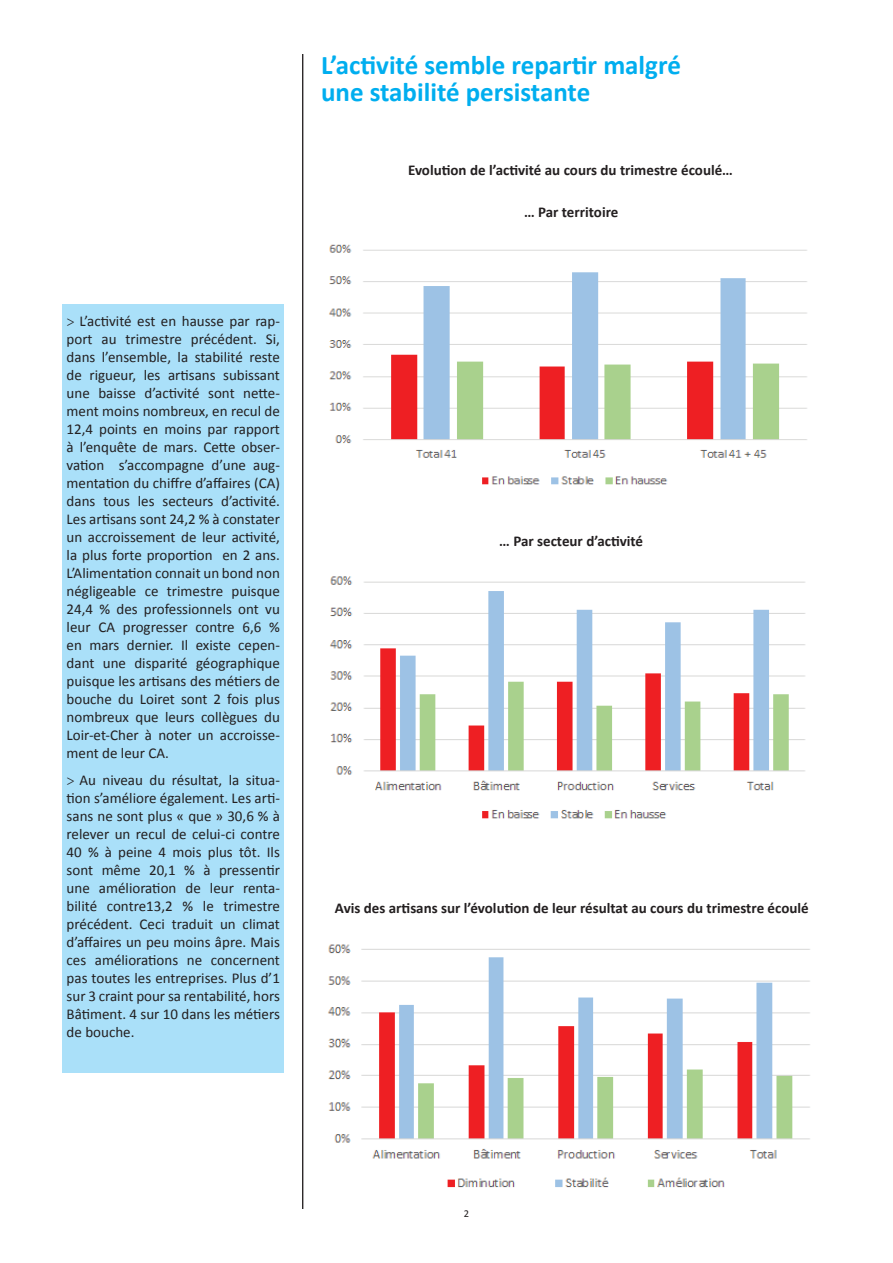
<style>
.page{position:relative;width:893px;height:1263px;background:#fff}
.page>*{position:absolute;margin:0;border:0;box-sizing:border-box;transform-origin:0 0}
.t1{font:700 27px/26.5px "Calibri";color:#00aeef}
.t2{font:15px/18px "Calibri";color:#231f20;text-align:justify}
.t3{font:700 15px "Calibri";color:#231f20}
.t4{font:10.5px "Calibri";color:#231f20}
.s1{font-family:"Minion Pro"}
</style>
<div class="page">
<hr style="left:302px;top:54px;width:1px;height:1155px;background:#231f20">
<div style="left:62px;top:305px;width:222px;height:768px;background:#aae0f9"></div>
<img style="left:329px;top:244px;width:478px;height:241px">
<img style="left:329px;top:576px;width:477px;height:243px">
<img style="left:328px;top:944px;width:482px;height:244px">
<p class="t2" style="left:67px;top:312px;width:215px"><span class="s1">&gt;</span> L’activité est en hausse par rap&shy;port au trimestre précédent. Si, dans l’ensemble, la stabilité reste de rigueur, les artisans subissant une baisse d’activité sont nette&shy;ment moins nombreux, en recul de 12,4 points en moins par rapport à l’enquête de mars. Cette obser&shy;vation s’accompagne d’une aug&shy;mentation du chiffre d’affaires (CA) dans tous les secteurs d’activité.<br>Les artisans sont 24,2 % à constater un accroissement de leur activité, la plus forte proportion en 2 ans.<br>L’Alimentation connait un bond non négligeable ce trimestre puisque 24,4 % des professionnels ont vu leur CA progresser contre 6,6 % en mars dernier. Il existe cepen&shy;dant une disparité géographique puisque les artisans des métiers de bouche du Loiret sont 2 fois plus nombreux que leurs collègues du Loir-et-Cher à noter un accroisse&shy;ment de leur CA.</p>
<p class="t2" style="left:67px;top:771px;width:215px"><span class="s1">&gt;</span> Au niveau du résultat, la situa&shy;tion s’améliore également. Les arti&shy;sans ne sont plus « que » 30,6 % à relever un recul de celui-ci contre 40 % à peine 4 mois plus tôt. Ils sont même 20,1 % à pressentir une amélioration de leur renta&shy;bilité contre13,2 % le trimestre précédent. Ceci traduit un climat d’affaires un peu moins âpre. Mais ces améliorations ne concernent pas toutes les entreprises. Plus d’1 sur 3 craint pour sa rentabilité, hors Bâtiment. 4 sur 10 dans les métiers de bouche.</p>
<h1 class="t1" style="left:321px;top:52px;width:361px">L’activité semble repartir malgré une stabilité persistante</h1>
<p class="t3" style="left:408px;top:160px;width:326px">Evolution de l’activité au cours du trimestre écoulé…</p>
<p class="t3" style="left:524px;top:203px;width:96px">… Par territoire</p>
<p class="t3" style="left:499px;top:531px;width:145px">… Par secteur d’activité</p>
<p class="t3" style="left:335px;top:898px;width:475px">Avis des artisans sur l’évolution de leur résultat au cours du trimestre écoulé</p>
<p class="t4" style="left:464px;top:1207px;width:7px">2</p>
</div>
